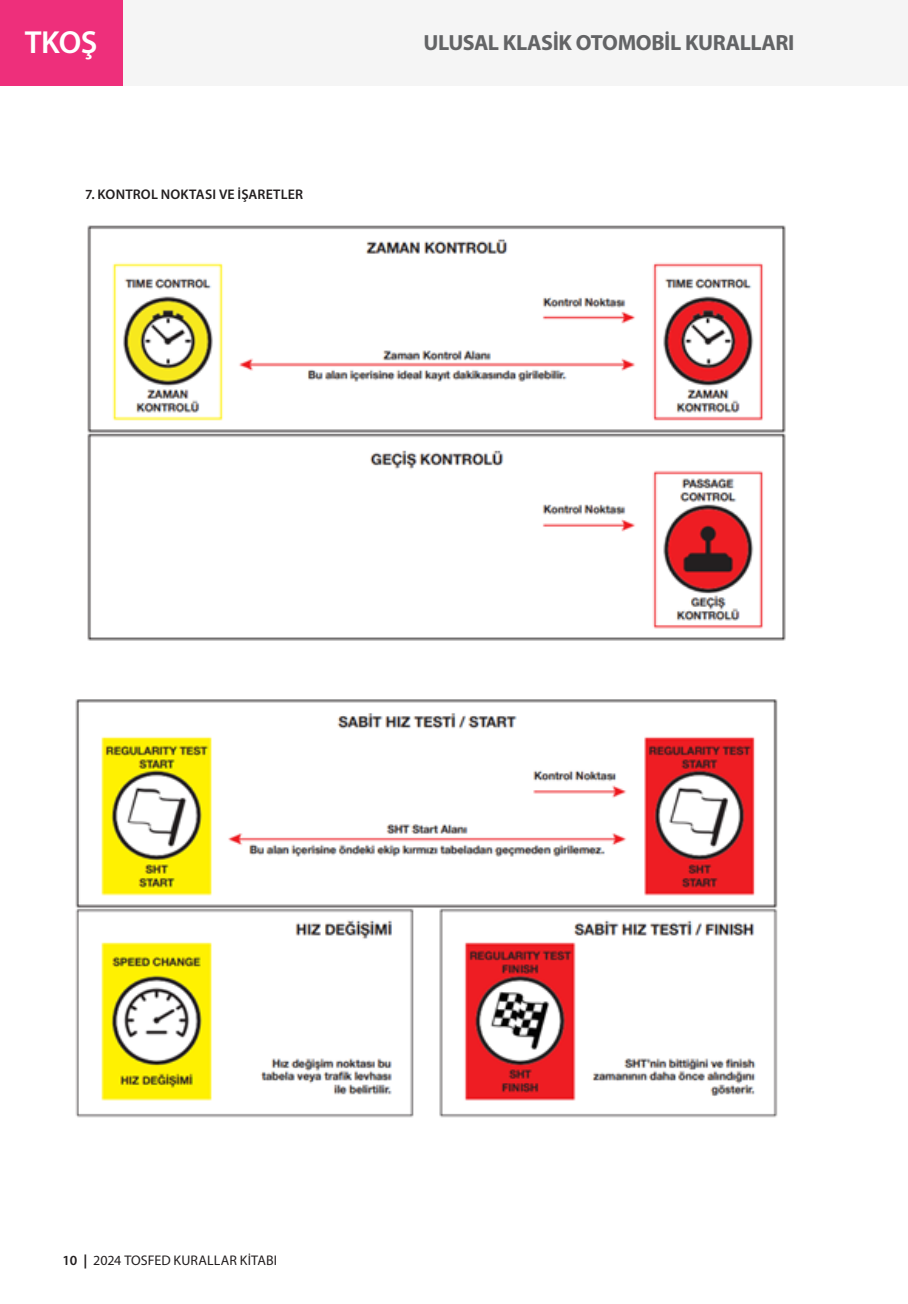
<style>
.page{position:relative;width:908px;height:1304px;background:#fff}
.page>*{position:absolute;margin:0;border:0;box-sizing:border-box;transform-origin:0 0}
.t1{font:600 32px "Myriad Pro";color:#fff}
.t2{font:700 22px "Myriad Pro";letter-spacing:-.02em;color:#636466}
.t3{font:14px "Myriad Pro";letter-spacing:.005em;color:#231f20}
.Birinci-Başlık{font:600 14px "Myriad Pro";letter-spacing:.01em;color:#231f20}
.s1{font-weight:600}
.s2{font-weight:700}
</style>
<div class="page">
<div style="left:85px;top:0;width:822px;height:85px;background:#f5f5f5"></div>
<div style="left:0;top:0;width:122px;height:85px;background:#ee2f7b"></div>
<img style="left:87px;top:225px;width:699px;height:416px">
<img style="left:75px;top:699px;width:703px;height:419px">
<h1 class="t1" style="left:25px;top:22px;width:74px">TKOŞ</h1>
<p class="Birinci-Başlık" style="left:85px;top:185px;width:219px">7. KONTROL NOKTASI VE İŞARETLER</p>
<p class="t2" style="left:423px;top:28px;width:372px">ULUSAL KLASİK OTOMOBİL KURALLARI</p>
<p class="t3" style="left:63px;top:1252px;width:216px"><span class="s1">10</span> <span class="s2">|</span> 2024 TOSFED KURALLAR KİTABI</p>
</div>
